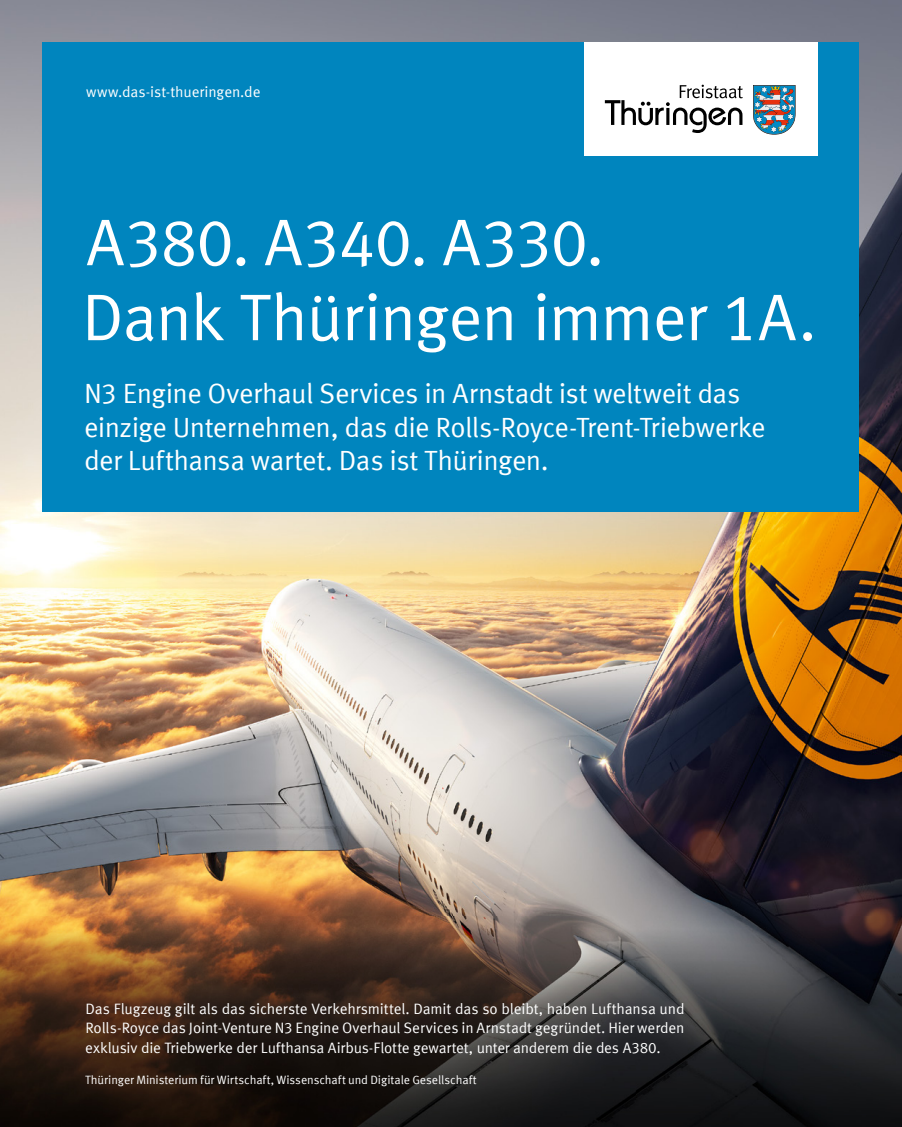
<style>
.page{position:relative;width:902px;height:1127px;background:#fff}
.page>*{position:absolute;margin:0;border:0;box-sizing:border-box;transform-origin:0 0}
.t1{font:66px/75px "Meta Offc Norm";letter-spacing:-.025em;color:#fff}
.t2{font:27.75px/33.3px "Meta Offc Norm";letter-spacing:-.02em;color:#fff}
.t3{font:15px/19.5px "Meta Offc Norm";letter-spacing:-.01em;color:#fff;text-align:justify}
.t4{font:12px "Meta Offc Norm";letter-spacing:-.01em;color:#fff}
</style>
<div class="page">
<img style="left:0;top:0;width:901px;height:1127px">
<div style="left:43px;top:43px;width:816px;height:469px;background:#0085be"></div>
<div style="left:584px;top:43px;width:233px;height:113px;background:#fff"></div>
<svg style="left:753px;top:85px;width:42px;height:50px;background:#738e9e"></svg>
<svg style="left:604px;top:85px;width:138px;height:48px"></svg>
<p class="t3" style="left:86px;top:82px;width:176px">www.das-ist-thueringen.de</p>
<h1 class="t1" style="left:82px;top:206px;width:736px">A380. A340. A330.<br>Dank Thüringen immer 1A.</h1>
<h2 class="t2" style="left:84px;top:378px;width:683px">N3 Engine Overhaul Services in Arnstadt ist weltweit das einzige Unternehmen, das die Rolls-Royce-Trent-Triebwerke der Lufthansa wartet. Das ist Thüringen.</h2>
<p class="t3" style="left:85px;top:999px;width:600px">Das Flugzeug gilt als das sicherste Verkehrsmittel. Damit das so bleibt, haben Lufthansa und Rolls-Royce das Joint-Venture N3 Engine Overhaul Services in Arnstadt gegründet. Hier werden exklusiv die Triebwerke der Lufthansa Airbus-Flotte gewartet, unter anderem die des A380.</p>
<p class="t4" style="left:85px;top:1073px;width:393px">Thüringer Ministerium für Wirtschaft, Wissenschaft und Digitale Gesellschaft</p>
</div>
